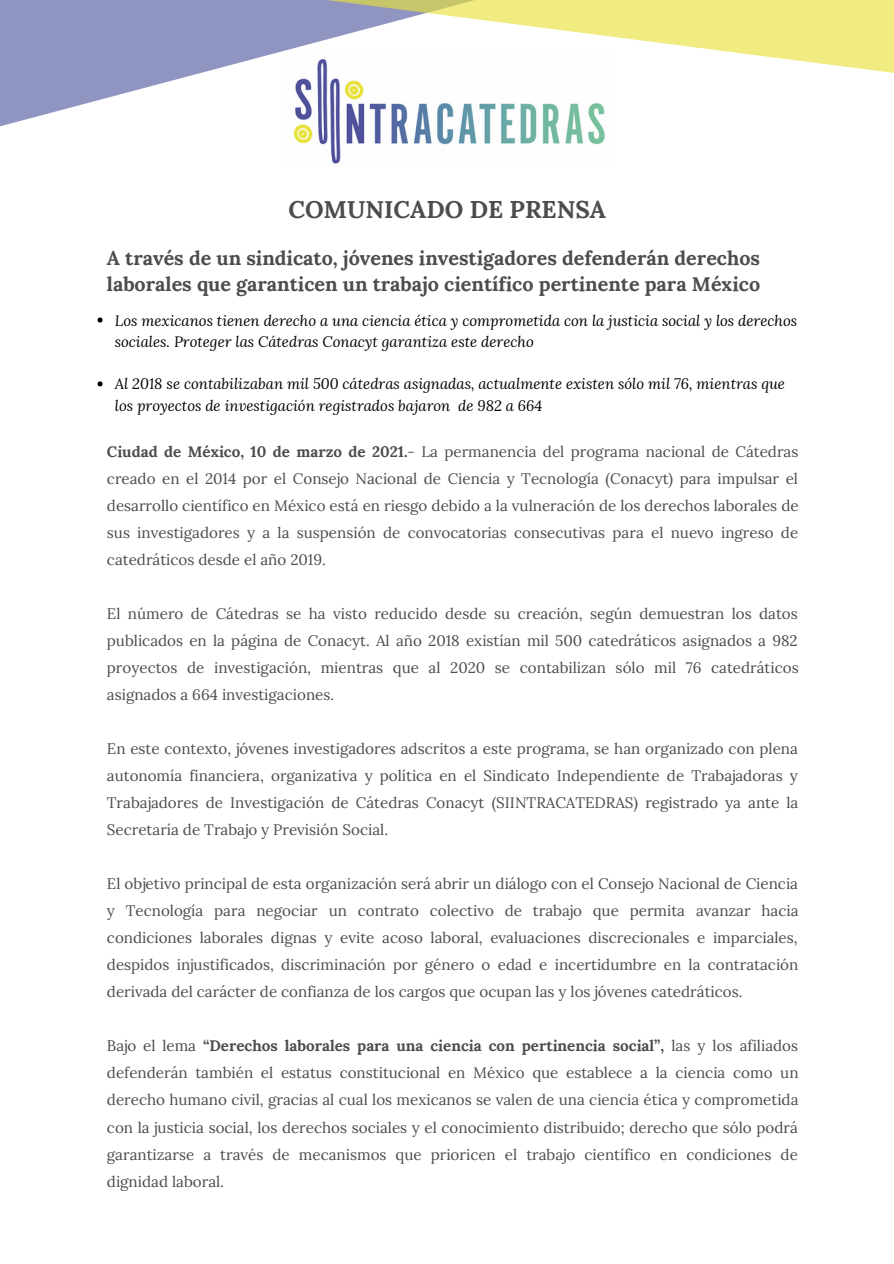
<style>
.page{position:relative;width:894px;height:1264px;background:#fff}
.page>*{position:absolute;margin:0;border:0;box-sizing:border-box;transform-origin:0 0}
.t1{font:700 24.15px "Lora";color:#4c4c4c}
.t2{font:700 19.65px/26px "Lora";color:#4c4c4c}
.t3{font:15.15px/27px "Lora";color:#4c4c4c;text-align:justify}
.t4{font:italic 14.85px/21.3px "Lora";color:#000}
.s1{font-weight:700}
</style>
<div class="page">
<svg style="left:0;top:0;width:61px;height:127px;fill:#9094c0"></svg>
<svg style="left:55px;top:0;width:838px;height:110px"></svg>
<img style="left:280px;top:54px;width:334px;height:110px">
<svg style="left:97px;top:317px;width:6px;height:5px"></svg>
<svg style="left:97px;top:381px;width:6px;height:5px"></svg>
<p class="t1" style="left:288px;top:194px;width:319px">COMUNICADO DE PRENSA</p>
<p class="t2" style="left:107px;top:245px;width:654px">A través de un sindicato, jóvenes investigadores defenderán derechos laborales que garanticen un trabajo científico pertinente para México</p>
<p class="t4" style="left:115px;top:309px;width:683px">Los mexicanos tienen derecho a una ciencia ética y comprometida con la justicia social y los derechos sociales. Proteger las Cátedras Conacyt garantiza este derecho</p>
<p class="t4" style="left:115px;top:373px;width:671px">Al 2018 se contabilizaban mil 500 cátedras asignadas, actualmente existen sólo mil 76, mientras que los proyectos de investigación registrados bajaron de 982 a 664</p>
<p class="t3" style="left:107px;top:437px;width:693px"><span class="s1">Ciudad de México, 10 de marzo de 2021.</span>- La permanencia del programa nacional de Cátedras creado en el 2014 por el Consejo Nacional de Ciencia y Tecnología (Conacyt) para impulsar el desarrollo científico en México está en riesgo debido a la vulneración de los derechos laborales de sus investigadores y a la suspensión de convocatorias consecutivas para el nuevo ingreso de catedráticos desde el año 2019.</p>
<p class="t3" style="left:107px;top:599px;width:693px">El número de Cátedras se ha visto reducido desde su creación, según demuestran los datos publicados en la página de Conacyt. Al año 2018 existían mil 500 catedráticos asignados a 982 proyectos de investigación, mientras que al 2020 se contabilizan sólo mil 76 catedráticos asignados a 664 investigaciones.</p>
<p class="t3" style="left:107px;top:735px;width:692px">En este contexto, jóvenes investigadores adscritos a este programa, se han organizado con plena autonomía financiera, organizativa y política en el Sindicato Independiente de Trabajadoras y Trabajadores de Investigación de Cátedras Conacyt (SIINTRACATEDRAS) registrado ya ante la Secretaría de Trabajo y Previsión Social.</p>
<p class="t3" style="left:107px;top:870px;width:693px">El objetivo principal de esta organización será abrir un diálogo con el Consejo Nacional de Ciencia y Tecnología para negociar un contrato colectivo de trabajo que permita avanzar hacia condiciones laborales dignas y evite acoso laboral, evaluaciones discrecionales e imparciales, despidos injustificados, discriminación por género o edad e incertidumbre en la contratación derivada del carácter de confianza de los cargos que ocupan las y los jóvenes catedráticos.</p>
<p class="t3" style="left:107px;top:1032px;width:693px">Bajo el lema <span class="s1">“Derechos laborales para una ciencia con pertinencia social”,</span> las y los afiliados defenderán también el estatus constitucional en México que establece a la ciencia como un derecho humano civil, gracias al cual los mexicanos se valen de una ciencia ética y comprometida con la justicia social, los derechos sociales y el conocimiento distribuido; derecho que sólo podrá garantizarse a través de mecanismos que prioricen el trabajo científico en condiciones de dignidad laboral.</p>
</div>
